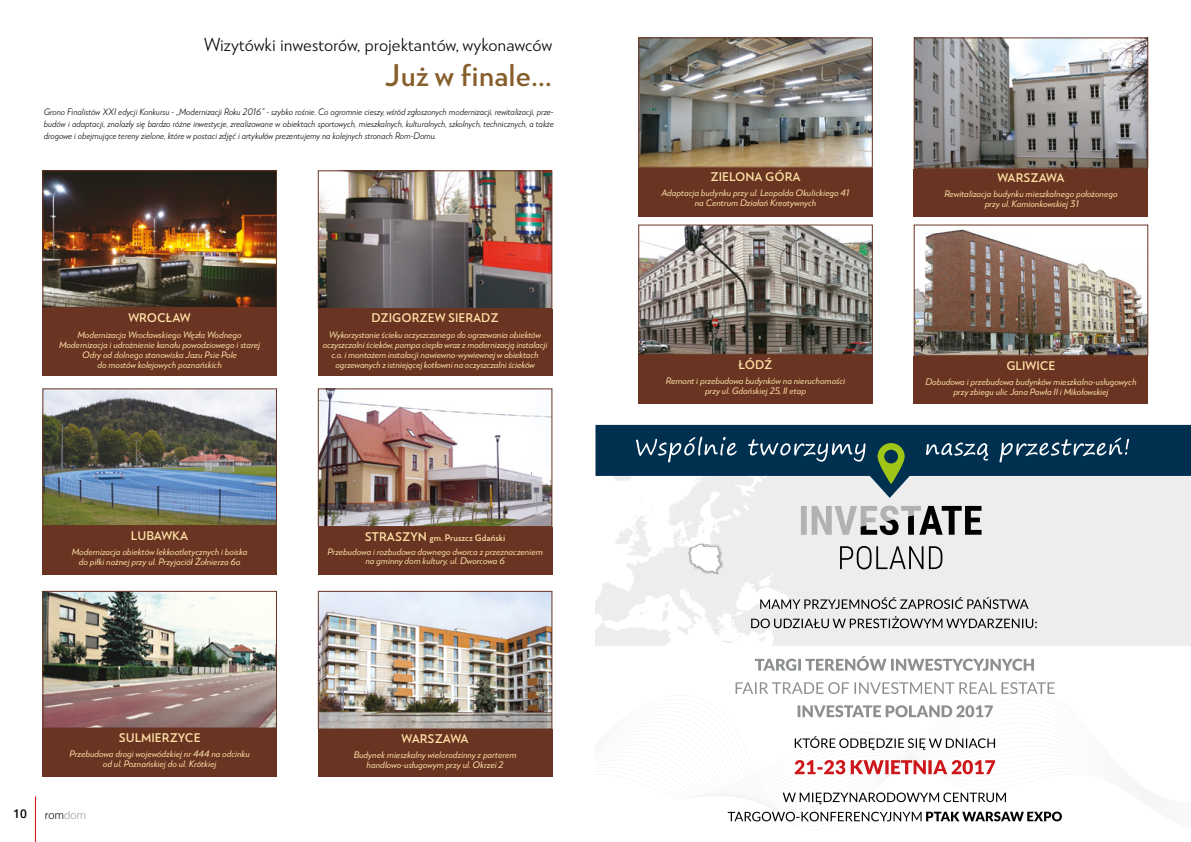
<style>
.page{position:relative;width:1191px;height:842px;background:#fff}
.page>*{position:absolute;margin:0;border:0;box-sizing:border-box;transform-origin:0 0}
.t1{font:700 30px "RNS Miles";color:#875f2c}
.t2{font:18px "RNS Miles";color:#000}
.t3{font:700 12px "RNS Miles";color:#ffe1a6}
.t4{font:600 12px "Open Sans";color:#000}
.t5{font:300 11px "Helvetica";color:#000}
.t6{font:italic 500 9px/10px "RNS Miles";color:#ffe1a6;text-align:center}
.t7{font:italic 9px/12px "RNS Miles";color:#000;text-align:justify;scale:.95 1}
.s1{font-weight:700;font-style:normal;font-size:12px}
.s2{font-weight:700;font-style:normal}
.s3{color:#9d9d9c}
</style>
<div class="page">
<hr style="left:35px;top:796px;width:1px;height:46px;background:#e30613">
<img style="left:640px;top:39px;width:231px;height:127px">
<div style="left:638px;top:37px;width:235px;height:131px;border:1px solid #693522"></div>
<img style="left:640px;top:227px;width:231px;height:126px">
<div style="left:638px;top:225px;width:235px;height:130px;border:1px solid #693522"></div>
<div style="left:638px;top:168px;width:235px;height:48px;background:#693522"></div>
<div style="left:638px;top:355px;width:235px;height:49px;background:#693522"></div>
<img style="left:915px;top:39px;width:231px;height:128px">
<div style="left:913px;top:37px;width:235px;height:132px;border:1px solid #693522"></div>
<img style="left:915px;top:229px;width:231px;height:125px">
<div style="left:913px;top:225px;width:235px;height:131px;border:1px solid #693522"></div>
<div style="left:913px;top:169px;width:235px;height:47px;background:#693522"></div>
<div style="left:913px;top:356px;width:235px;height:48px;background:#693522"></div>
<img style="left:44px;top:172px;width:231px;height:134px">
<div style="left:42px;top:170px;width:235px;height:138px;border:1px solid #693522"></div>
<div style="left:42px;top:308px;width:235px;height:68px;background:#693522"></div>
<img style="left:320px;top:172px;width:230px;height:135px">
<div style="left:318px;top:170px;width:234px;height:139px;border:1px solid #693522"></div>
<div style="left:318px;top:309px;width:234px;height:67px;background:#693522"></div>
<img style="left:44px;top:390px;width:231px;height:134px">
<div style="left:42px;top:388px;width:235px;height:138px;border:1px solid #693522"></div>
<div style="left:42px;top:526px;width:235px;height:49px;background:#693522"></div>
<img style="left:320px;top:390px;width:230px;height:135px">
<div style="left:318px;top:388px;width:234px;height:139px;border:1px solid #693522"></div>
<div style="left:318px;top:527px;width:234px;height:48px;background:#693522"></div>
<img style="left:44px;top:593px;width:231px;height:133px">
<div style="left:42px;top:591px;width:235px;height:137px;border:1px solid #693522"></div>
<div style="left:42px;top:728px;width:235px;height:49px;background:#693522"></div>
<img style="left:320px;top:593px;width:230px;height:134px">
<div style="left:318px;top:591px;width:234px;height:138px;border:1px solid #693522"></div>
<div style="left:318px;top:729px;width:234px;height:48px;background:#693522"></div>
<svg style="left:698px;top:738px;width:361px;height:84px"></svg>
<div style="left:788px;top:461px;width:403px;height:184px;background:#ededed"></div>
<div style="left:595px;top:425px;width:596px;height:51px;background:#003050"></div>
<svg style="left:755px;top:656px;width:279px;height:15px"></svg>
<svg style="left:735px;top:682px;width:319px;height:12px"></svg>
<svg style="left:797px;top:705px;width:196px;height:12px"></svg>
<svg style="left:794px;top:736px;width:201px;height:14px"></svg>
<svg style="left:794px;top:760px;width:201px;height:14px"></svg>
<svg style="left:782px;top:792px;width:224px;height:12px"></svg>
<svg style="left:727px;top:811px;width:335px;height:10px"></svg>
<svg style="left:595px;top:436px;width:534px;height:209px"></svg>
<h2 class="t2" style="left:204px;top:33px;width:350px">Wizytówki inwestorów, projektantów, wykonawców</h2>
<h1 class="t1" style="left:384px;top:56px;width:170px">Już w finale…</h1>
<p class="t7" style="left:44px;top:106px;width:538px">Grono Finalistów XXI edycji Konkursu - ,,Modernizacji Roku 2016" - szybko rośnie. Co ogromnie cieszy, wśród zgłoszonych modernizacji, rewitalizacji, prze&shy;budów i adaptacji, znalazły się bardzo różne inwestycje, zrealizowane w obiektach sportowych, mieszkalnych, kulturalnych, szkolnych, technicznych, a także drogowe i obejmujące tereny zielone, które w postaci zdjęć i artykułów prezentujemy na kolejnych stronach Rom-Domu.</p>
<h3 class="t3" style="left:128px;top:309px;width:64px">WROCŁAW</h3>
<p class="t6" style="left:59px;top:329px;width:203px">Modernizacja Wrocławskiego Węzła Wodnego Modernizacja i udrożnienie kanału powodziowego i starej Odry od dolnego stanowiska Jazu Psie Pole<br>do mostów kolejowych poznańskich</p>
<h3 class="t3" style="left:371px;top:310px;width:129px">DZIGORZEW SIERADZ</h3>
<p class="t6" style="left:323px;top:329px;width:226px">Wykorzystanie ścieku oczyszczonego do ogrzewania obiektów oczyszczalni ścieków, pompa ciepła wraz z modernizacją instalacji c.o. i montażem instalacji nawiewno-wywiewnej w obiektach ogrzewanych z istniejącej kotłowni na oczyszczalni ścieków</p>
<h3 class="t3" style="left:131px;top:527px;width:59px">LUBAWKA</h3>
<p class="t6" style="left:72px;top:546px;width:177px">Modernizacja obiektów lekkoatletycznych i boiska do piłki nożnej przy ul. Przyjaciół Żołnierza 6a</p>
<p class="t6" style="left:327px;top:530px;width:217px;line-height:14px"><span class="s1">STRASZYN</span> <span class="s2">gm. Pruszcz Gdański<br></span>Przebudowa i rozbudowa dawnego dworca z przeznaczeniem</p>
<p class="t6" style="left:365px;top:555px;width:141px">na gminny dom kultury, ul. Dworcowa 6</p>
<h3 class="t3" style="left:119px;top:730px;width:83px">SULMIERZYCE</h3>
<p class="t6" style="left:70px;top:749px;width:182px">Przebudowa drogi wojewódzkiej nr 444 na odcinku od ul. Poznańskiej do ul. Krótkiej</p>
<h3 class="t4" style="left:13px;top:806px;width:15px">10</h3>
<p class="t5" style="left:45px;top:805px;width:42px">rom<span class="s3">dom</span></p>
<h3 class="t3" style="left:401px;top:731px;width:69px">WARSZAWA</h3>
<p class="t6" style="left:354px;top:750px;width:164px">Budynek mieszkalny wielorodzinny z parterem handlowo-usługowym przy ul. Okrzei 2</p>
<h3 class="t3" style="left:710px;top:169px;width:92px">ZIELONA GÓRA</h3>
<p class="t6" style="left:661px;top:188px;width:190px">Adaptacja budynku przy ul. Leopolda Okulickiego 41 na Centrum Działań Kreatywnych</p>
<h3 class="t3" style="left:738px;top:356px;width:35px">ŁÓDŹ</h3>
<p class="t6" style="left:666px;top:375px;width:181px">Remont i przebudowa budynków na nieruchomości przy ul. Gdańskiej 25, II etap</p>
<h3 class="t3" style="left:997px;top:170px;width:69px">WARSZAWA</h3>
<p class="t6" style="left:944px;top:189px;width:175px">Rewitalizacja budynku mieszkalnego położonego przy ul. Kamionkowskiej 31</p>
<h3 class="t3" style="left:1006px;top:357px;width:51px">GLIWICE</h3>
<p class="t6" style="left:925px;top:376px;width:213px">Dobudowa i przebudowa budynków mieszkalno-usługowych przy zbiegu ulic Jana Pawła II i Mikołowskiej</p>
</div>
